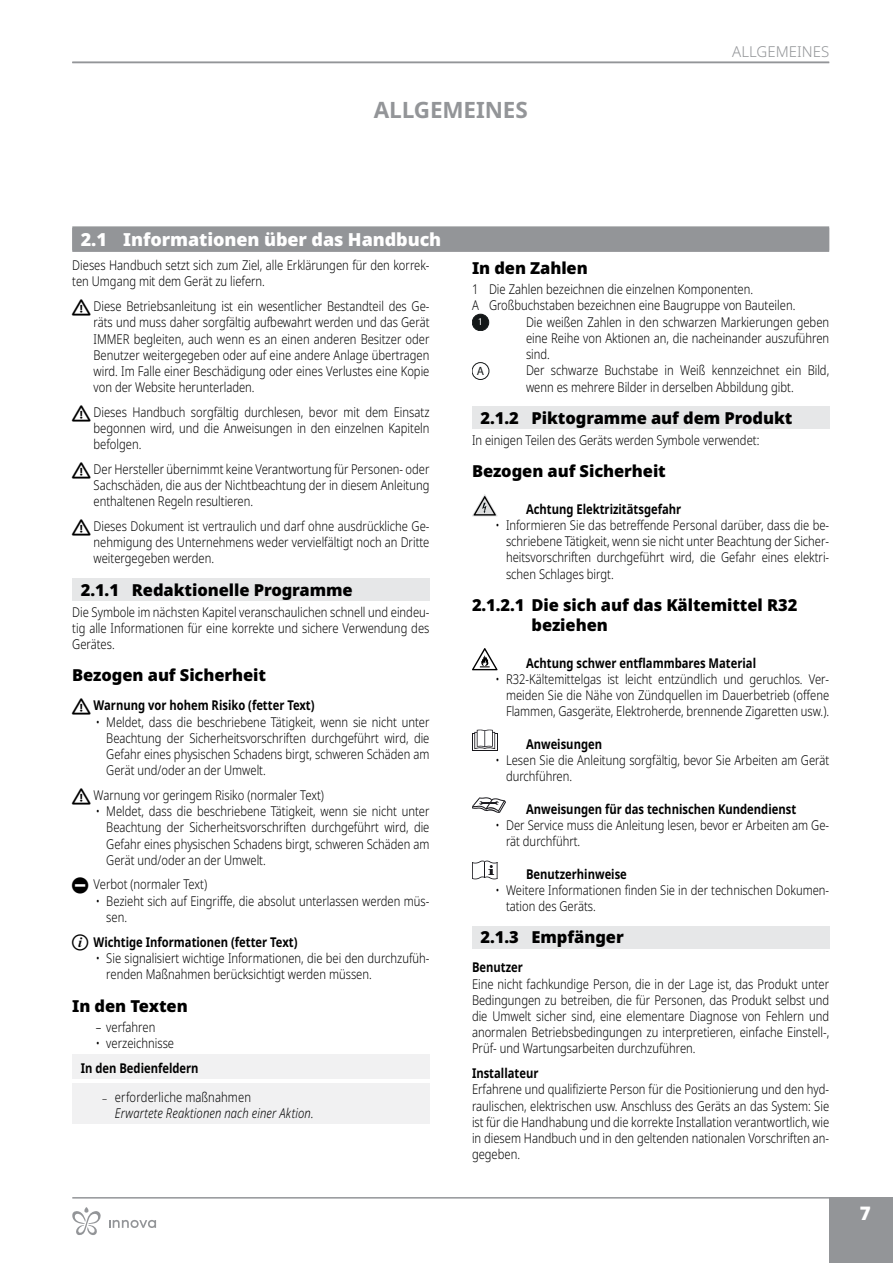
<style>
.page{position:relative;width:893px;height:1263px;background:#fff}
.page>*{position:absolute;margin:0;border:0;box-sizing:border-box;transform-origin:0 0}
.t1{font:700 22.5px "Noto Sans";letter-spacing:-.005em;color:#939598}
.t2{font:900 18.75px "Noto Sans";color:#fff}
.t3{font:900 18px "Noto Sans";letter-spacing:-.005em;color:#fff}
.t4{font:900 16.5px/19.8px "Noto Sans";letter-spacing:-.005em;color:#000}
.t5{font:300 15px "Noto Sans";color:#939598}
.t6{font:300 13.5px/16.2px "Noto Sans";color:#000;text-align:justify;scale:.83 1}
.t7{font:700 13.5px "Noto Sans";color:#000;scale:.83 1}
.t8{font:italic 300 13.5px/16.2px "Noto Sans";letter-spacing:.01em;color:#000;scale:.83 1}
.t9{font:12px "Myriad Pro";color:#131718}
.t10{font:10.35px "Myriad Pro";color:#fff}
.s1{font-style:normal;font-size:10.2px}
.s2{font-style:normal}
</style>
<div class="page">
<hr style="left:72px;top:1197px;width:757px;height:1px;background:#939598">
<div style="left:829px;top:1197px;width:64px;height:66px;background:#939598"></div>
<hr style="left:72px;top:62px;width:757px;height:1px;background:#939598">
<div style="left:72px;top:228px;width:757px;height:24px;background:#939598"></div>
<div style="left:72px;top:226px;width:757px;height:24px;background:#939598"></div>
<div style="left:72px;top:578px;width:357px;height:23px;background:#e6e7e8"></div>
<div style="left:72px;top:1054px;width:357px;height:25px;background:#f1f1f2"></div>
<div style="left:72px;top:1083px;width:357px;height:25px;background:#f1f1f2"></div>
<div style="left:72px;top:1099px;width:357px;height:25px;background:#f1f1f2"></div>
<div style="left:472px;top:406px;width:357px;height:23px;background:#e6e7e8"></div>
<div style="left:472px;top:926px;width:357px;height:22px;background:#e6e7e8"></div>
<div style="left:472px;top:314px;width:17px;height:17px;background:#131718;border-radius:50%"></div>
<div style="left:472px;top:314px;width:17px;height:17px;border:1px solid #131718;border-radius:50%"></div>
<div style="left:472px;top:362px;width:17px;height:18px;border:1px solid #131718;border-radius:50%"></div>
<svg style="left:472px;top:494px;width:25px;height:22px"></svg>
<svg style="left:472px;top:648px;width:25px;height:22px"></svg>
<div style="left:472px;top:734px;width:25px;height:17px;background:#19181d"></div>
<div style="left:473px;top:735px;width:24px;height:15px;background:#dcdcdd"></div>
<svg style="left:474px;top:730px;width:21px;height:19px"></svg>
<svg style="left:472px;top:797px;width:34px;height:16px"></svg>
<svg style="left:472px;top:860px;width:26px;height:19px"></svg>
<svg style="left:109px;top:1220px;width:47px;height:8px"></svg>
<svg style="left:72px;top:1207px;width:29px;height:28px"></svg>
<h1 class="t1" style="left:374px;top:94px;width:156px">ALLGEMEINES</h1>
<p class="t5" style="left:732px;top:41px;width:19px">Allgemeines</p>
<h3 class="t3" style="left:81px;top:225px;width:362px">2.1 Informationen über das Handbuch</h3>
<p class="t6" style="left:72px;top:258px;width:432px">Dieses Handbuch setzt sich zum Ziel, alle Erklärungen für den korrek&shy;ten Umgang mit dem Gerät zu liefern.</p>
<p class="t6" style="left:94px;top:298px;width:406px">Diese Betriebsanleitung ist ein wesentlicher Bestandteil des Ge&shy;räts und muss daher sorgfältig aufbewahrt werden und das Gerät IMMER begleiten, auch wenn es an einen anderen Besitzer oder Benutzer weitergegeben oder auf eine andere Anlage übertragen wird. Im Falle einer Beschädigung oder eines Verlustes eine Kopie von der Website herunterladen.</p>
<p class="t6" style="left:94px;top:404px;width:406px">Dieses Handbuch sorgfältig durchlesen, bevor mit dem Einsatz begonnen wird, und die Anweisungen in den einzelnen Kapiteln befolgen.</p>
<p class="t6" style="left:94px;top:461px;width:406px">Der Hersteller übernimmt keine Verantwortung für Personen- oder Sachschäden, die aus der Nichtbeachtung der in diesem Anleitung enthaltenen Regeln resultieren.</p>
<p class="t6" style="left:94px;top:518px;width:406px">Dieses Dokument ist vertraulich und darf ohne ausdrückliche Ge&shy;nehmigung des Unternehmens weder vervielfältigt noch an Dritte weitergegeben werden.</p>
<p class="t4" style="left:81px;top:580px;width:274px">2.1.1 Redaktionelle Programme</p>
<p class="t6" style="left:72px;top:604px;width:432px">Die Symbole im nächsten Kapitel veranschaulichen schnell und eindeu&shy;tig alle Informationen für eine korrekte und sichere Verwendung des Gerätes.</p>
<p class="t4" style="left:72px;top:665px;width:195px">Bezogen auf Sicherheit</p>
<p class="t7" style="left:94px;top:696px;width:268px">Warnung vor hohem Risiko (fetter Text)</p>
<p class="t6" style="left:106px;top:714px;width:391px;text-indent:-11px">• Meldet, dass die beschriebene Tätigkeit, wenn sie nicht unter Beachtung der Sicherheitsvorschriften durchgeführt wird, die Gefahr eines physischen Schadens birgt, schweren Schäden am Gerät und/oder an der Umwelt.</p>
<p class="t6" style="left:94px;top:787px;width:279px">Warnung vor geringem Risiko (normaler Text)</p>
<p class="t6" style="left:106px;top:803px;width:391px;text-indent:-11px">• Meldet, dass die beschriebene Tätigkeit, wenn sie nicht unter Beachtung der Sicherheitsvorschriften durchgeführt wird, die Gefahr eines physischen Schadens birgt, schweren Schäden am Gerät und/oder an der Umwelt.</p>
<p class="t6" style="left:94px;top:877px;width:138px">Verbot (normaler Text)</p>
<p class="t6" style="left:106px;top:893px;width:391px;text-indent:-11px">• Bezieht sich auf Eingriffe, die absolut unterlassen werden müs&shy;sen.</p>
<p class="t7" style="left:94px;top:932px;width:247px">Wichtige Informationen (fetter Text)</p>
<p class="t6" style="left:106px;top:950px;width:391px;text-indent:-11px">• Sie signalisiert wichtige Informationen, die bei den durchzufüh&shy;renden Maßnahmen berücksichtigt werden müssen.</p>
<p class="t4" style="left:72px;top:995px;width:117px">In den Texten</p>
<p class="t6" style="left:96px;top:1019px;width:73px">– verfahren</p>
<p class="t6" style="left:96px;top:1035px;width:96px">• verzeichnisse</p>
<p class="t7" style="left:81px;top:1058px;width:143px">In den Bedienfeldern</p>
<p class="t8" style="left:115px;top:1089px;width:241px;text-indent:-13px"><span class="s1">–</span> <span class="s2">erforderliche maßnahmen<br></span>Erwartete Reaktionen nach einer Aktion.</p>
<p class="t4" style="left:472px;top:258px;width:117px">In den Zahlen</p>
<p class="t6" style="left:472px;top:282px;width:391px">1 Die Zahlen bezeichnen die einzelnen Komponenten.<br>A Großbuchstaben bezeichnen eine Baugruppe von Bauteilen.</p>
<p class="t10" style="left:478px;top:316px;width:7px">1</p>
<p class="t6" style="left:526px;top:314px;width:367px">Die weißen Zahlen in den schwarzen Markierungen geben eine Reihe von Aktionen an, die nacheinander auszuführen sind.</p>
<p class="t9" style="left:477px;top:363px;width:9px">A</p>
<p class="t6" style="left:526px;top:363px;width:367px">Der schwarze Buchstabe in Weiß kennzeichnet ein Bild, wenn es mehrere Bilder in derselben Abbildung gibt.</p>
<p class="t4" style="left:480px;top:408px;width:313px">2.1.2 Piktogramme auf dem Produkt</p>
<p class="t6" style="left:472px;top:432px;width:348px">In einigen Teilen des Geräts werden Symbole verwendet:</p>
<p class="t4" style="left:472px;top:461px;width:195px">Bezogen auf Sicherheit</p>
<p class="t7" style="left:526px;top:499px;width:189px">Achtung Elektrizitätsgefahr</p>
<p class="t6" style="left:506px;top:517px;width:391px;text-indent:-11px">• Informieren Sie das betreffende Personal darüber, dass die be&shy;schriebene Tätigkeit, wenn sie nicht unter Beachtung der Sicher&shy;heitsvorschriften durchgeführt wird, die Gefahr eines elektri&shy;schen Schlages birgt.</p>
<p class="t4" style="left:532px;top:595px;width:267px;text-indent:-60px">2.1.2.1 Die sich auf das Kältemittel R32 beziehen</p>
<p class="t7" style="left:526px;top:653px;width:279px">Achtung schwer entflammbares Material</p>
<p class="t6" style="left:506px;top:671px;width:391px;text-indent:-11px">• R32-Kältemittelgas ist leicht entzündlich und geruchlos. Ver&shy;meiden Sie die Nähe von Zündquellen im Dauerbetrieb (offene Flammen, Gasgeräte, Elektroherde, brennende Zigaretten usw.).</p>
<p class="t7" style="left:526px;top:734px;width:93px">Anweisungen</p>
<p class="t6" style="left:506px;top:752px;width:391px;text-indent:-11px">• Lesen Sie die Anleitung sorgfältig, bevor Sie Arbeiten am Gerät durchführen.</p>
<p class="t7" style="left:526px;top:799px;width:327px">Anweisungen für das technischen Kundendienst</p>
<p class="t6" style="left:506px;top:817px;width:391px;text-indent:-11px">• Der Service muss die Anleitung lesen, bevor er Arbeiten am Ge&shy;rät durchführt.</p>
<p class="t7" style="left:526px;top:864px;width:123px">Benutzerhinweise</p>
<p class="t6" style="left:506px;top:882px;width:391px;text-indent:-11px">• Weitere Informationen finden Sie in der technischen Dokumen&shy;tation des Geräts.</p>
<p class="t4" style="left:480px;top:927px;width:145px">2.1.3 Empfänger</p>
<p class="t7" style="left:472px;top:958px;width:63px">Benutzer</p>
<p class="t6" style="left:472px;top:976px;width:432px">Eine nicht fachkundige Person, die in der Lage ist, das Produkt unter Bedingungen zu betreiben, die für Personen, das Produkt selbst und die Umwelt sicher sind, eine elementare Diagnose von Fehlern und anormalen Betriebsbedingungen zu interpretieren, einfache Einstell-, Prüf- und Wartungsarbeiten durchzuführen.</p>
<p class="t7" style="left:472px;top:1064px;width:82px">Installateur</p>
<p class="t6" style="left:472px;top:1082px;width:432px">Erfahrene und qualifizierte Person für die Positionierung und den hyd&shy;raulischen, elektrischen usw. Anschluss des Geräts an das System: Sie ist für die Handhabung und die korrekte Installation verantwortlich, wie in diesem Handbuch und in den geltenden nationalen Vorschriften an&shy;gegeben.</p>
<h2 class="t2" style="left:860px;top:1199px;width:12px">7</h2>
</div>
